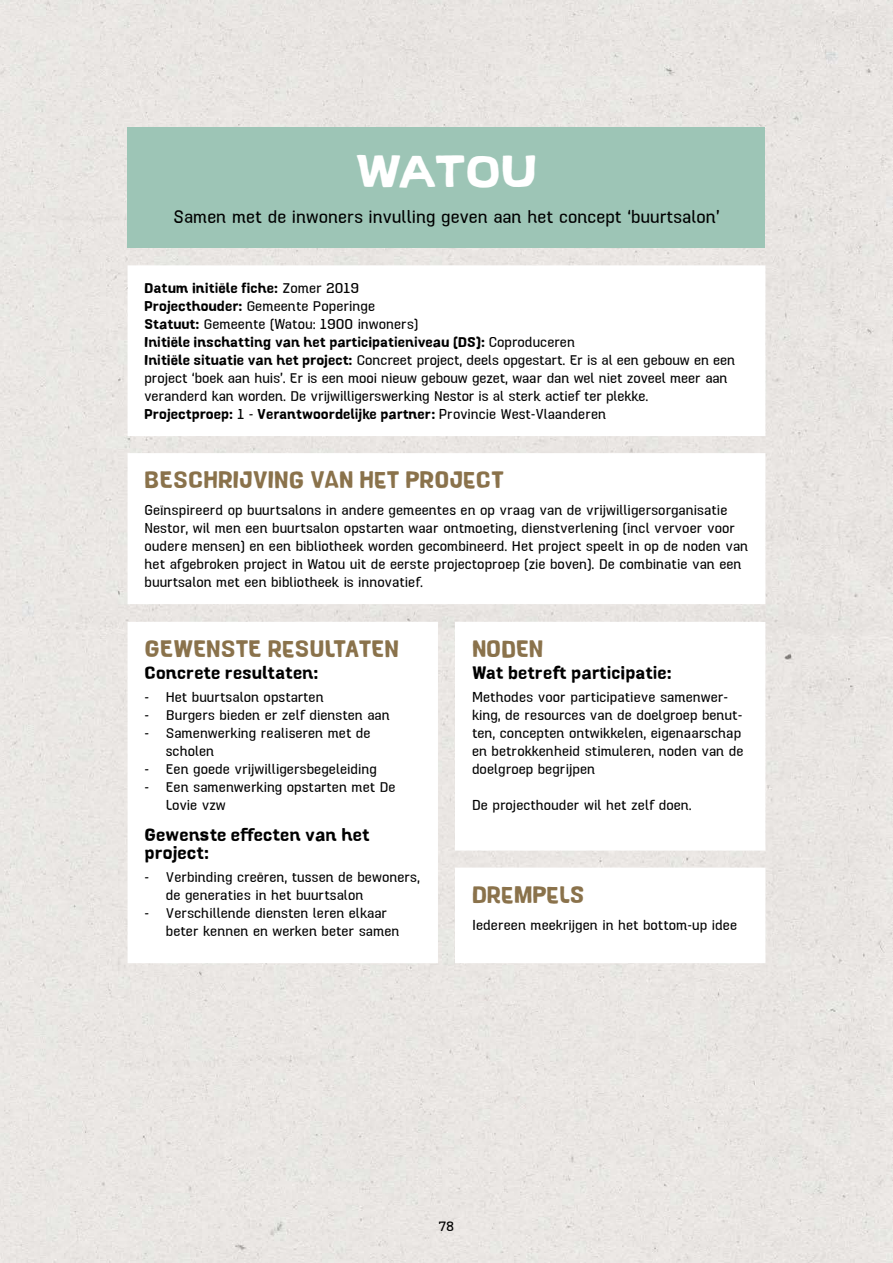
<style>
.page{position:relative;width:893px;height:1263px;background:#e9e6e3}
.page>*{position:absolute;margin:0;border:0;box-sizing:border-box;transform-origin:0 0}
.t1{font:700 expanded 45px "Hawkes";color:#fff}
.t2{font:700 24px "Hawkes";color:#8a724b}
.t3{font:700 18px/18px "Hawkes";color:#000}
.t4{font:500 18px "Hawkes";color:#000}
.t5{font:500 14.25px/18px "Hawkes";color:#000}
.t6{font:500 13.5px "Hawkes";color:#000}
.s1{font-weight:700}
</style>
<div class="page">
<div style="left:128px;top:128px;width:637px;height:120px;background:#9dc5b6"></div>
<svg style="left:128px;top:265px;width:637px;height:698px"></svg>
<h1 class="t1" style="left:356px;top:135px;width:183px">WATOU</h1>
<p class="t4" style="left:174px;top:204px;width:547px">Samen met de inwoners invulling geven aan het concept ‘buurtsalon’</p>
<p class="t5" style="left:145px;top:278px;width:592px"><span class="s1">Datum initiële fiche:</span> Zomer 2019<br><span class="s1">Projecthouder:</span> Gemeente Poperinge<br><span class="s1">Statuut:</span> Gemeente (Watou: 1900 inwoners)<br><span class="s1">Initiële inschatting van het participatieniveau (DS):</span> Coproduceren<br><span class="s1">Initiële situatie van het project:</span> Concreet project, deels opgestart. Er is al een gebouw en een project ‘boek aan huis’. Er is een mooi nieuw gebouw gezet, waar dan wel niet zoveel meer aan veranderd kan worden. De vrijwilligerswerking Nestor is al sterk actief ter plekke.<br><span class="s1">Projectproep:</span> 1 - <span class="s1">Verantwoordelijke partner:</span> Provincie West-Vlaanderen</p>
<h2 class="t2" style="left:145px;top:460px;width:361px">BESCHRIJVING VAN HET PROJECT</h2>
<p class="t5" style="left:145px;top:500px;width:605px">Geïnspireerd op buurtsalons in andere gemeentes en op vraag van de vrijwilligersorganisatie Nestor, wil men een buurtsalon opstarten waar ontmoeting, dienstverlening (incl vervoer voor oudere mensen) en een bibliotheek worden gecombineerd. Het project speelt in op de noden van het afgebroken project in Watou uit de eerste projectoproep (zie boven). De combinatie van een buurtsalon met een bibliotheek is innovatief.</p>
<h2 class="t2" style="left:145px;top:629px;width:256px">GEWENSTE RESULTATEN</h2>
<p class="t3" style="left:145px;top:663px;width:175px">Concrete resultaten:</p>
<p class="t5" style="left:145px;top:687px;width:181px">- Het buurtsalon opstarten</p>
<p class="t5" style="left:145px;top:705px;width:247px">- Burgers bieden er zelf diensten aan</p>
<p class="t5" style="left:166px;top:723px;width:206px;text-indent:-21px">- Samenwerking realiseren met de scholen</p>
<p class="t5" style="left:145px;top:759px;width:234px">- Een goede vrijwilligersbegeleiding</p>
<p class="t5" style="left:166px;top:777px;width:231px;text-indent:-21px">- Een samenwerking opstarten met De<br>Lovie vzw</p>
<p class="t3" style="left:145px;top:825px;width:226px">Gewenste effecten van het project:</p>
<p class="t5" style="left:166px;top:867px;width:256px;text-indent:-21px">- Verbinding creëren, tussen de bewoners, de generaties in het buurtsalon</p>
<p class="t5" style="left:166px;top:903px;width:235px;text-indent:-21px">- Verschillende diensten leren elkaar beter kennen en werken beter samen</p>
<h2 class="t2" style="left:472px;top:629px;width:73px">NODEN</h2>
<p class="t3" style="left:472px;top:663px;width:201px">Wat betreft participatie:</p>
<p class="t5" style="left:472px;top:687px;width:273px">Methodes voor participatieve samenwer&shy;king, de resources van de doelgroep benut&shy;ten, concepten ontwikkelen, eigenaarschap en betrokkenheid stimuleren, noden van de doelgroep begrijpen</p>
<p class="t5" style="left:472px;top:795px;width:221px">De projecthouder wil het zelf doen.</p>
<h2 class="t2" style="left:472px;top:875px;width:114px">DREMPELS</h2>
<p class="t5" style="left:472px;top:915px;width:267px">Iedereen meekrijgen in het bottom-up idee</p>
<p class="t6" style="left:439px;top:1216px;width:17px">78</p>
</div>
